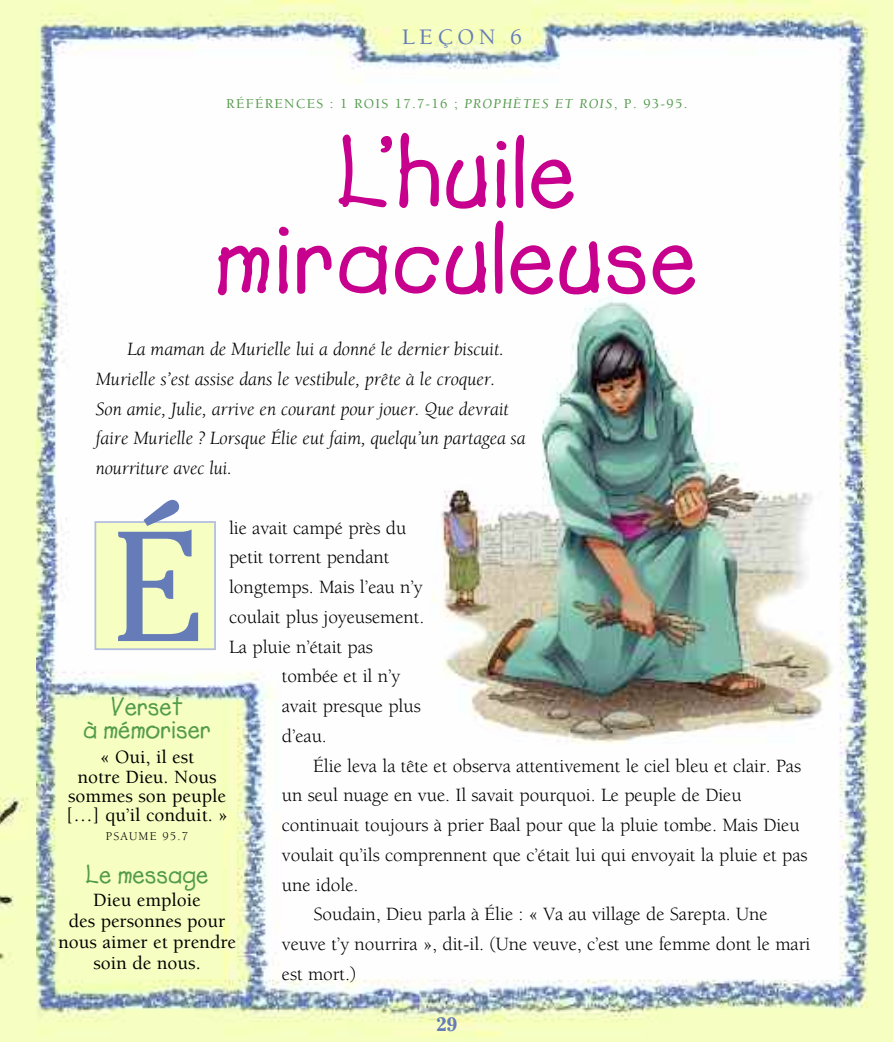
<style>
.page{position:relative;width:893px;height:1042px;background:#fff}
.page>*{position:absolute;margin:0;border:0;box-sizing:border-box;transform-origin:0 0}
.t1{font:155.4px "Cheltenham";color:#657cb8}
.t2{font:101.5px/85.8px "Lemonade ICG Bold";letter-spacing:.01em;color:#c7008d;text-align:center}
.t3{font:26.25px/22.8px "Lemonade ICG Bold";color:#549b4d;text-align:center}
.t4{font:500 22.75px "Berkeley";letter-spacing:.2em;color:#657cb8}
.t5{font:19.25px/29.8px "Berkeley";letter-spacing:-.005em;color:#000}
.t6{font:italic 19.25px/29.8px "Berkeley";letter-spacing:-.005em;color:#000}
.t7{font:500 19.25px/19.2px "Berkeley";color:#000;text-align:center}
.t8{font:700 19.25px "Cheltenham";color:#657cb8}
.t9{font:500 14px "Berkeley";letter-spacing:.095em;color:#549b4d}
.t10{font:12.25px "Berkeley";letter-spacing:.095em;color:#000}
.s1{font-weight:400;font-style:italic}
</style>
<div class="page">
<img style="left:35px;top:0;width:858px;height:1042px">
<div style="left:96px;top:523px;width:118px;height:125px;background:#f6ffc1"></div>
<div style="left:94px;top:521px;width:122px;height:129px;border:2px solid #b2bddc"></div>
<svg style="left:429px;top:282px;width:420px;height:496px"></svg>
<img style="left:430px;top:295px;width:408px;height:460px">
<div style="left:0;top:0;width:35px;height:1042px;background:#f6ffc1"></div>
<p class="t4" style="left:402px;top:28px;width:121px">LEÇON 6</p>
<p class="t9" style="left:226px;top:98px;width:463px">RÉFÉRENCES : 1 ROIS 17.7-16 ; <span class="s1">PROPHÈTES ET ROIS</span>, P. 93-95.</p>
<h2 class="t2" style="left:215px;top:128px;width:484px">L’huile miraculeuse</h2>
<p class="t6" style="left:96px;top:336px;width:431px;text-indent:31px">La maman de Murielle lui a donné le dernier biscuit.<br>Murielle s’est assise dans le vestibule, prête à le croquer.<br>Son amie, Julie, arrive en courant pour jouer. Que devrait faire Murielle ? Lorsque Élie eut faim, quelqu’un partagea sa nourriture avec lui.</p>
<h1 class="t1" style="left:113px;top:496px;width:92px">É</h1>
<p class="t5" style="left:229px;top:514px;width:197px">lie avait campé près du petit torrent pendant longtemps. Mais l’eau n’y coulait plus joyeusement.<br>La pluie n’était pas</p>
<p class="t5" style="left:282px;top:663px;width:141px">tombée et il n’y avait presque plus d’eau.</p>
<p class="t5" style="left:313px;top:752px;width:489px">Élie leva la tête et observa attentivement le ciel bleu et clair. Pas</p>
<p class="t5" style="left:282px;top:782px;width:461px">un seul nuage en vue. Il savait pourquoi. Le peuple de Dieu</p>
<p class="t5" style="left:282px;top:812px;width:519px">continuait toujours à prier Baal pour que la pluie tombe. Mais Dieu</p>
<p class="t5" style="left:282px;top:841px;width:527px">voulait qu’ils comprennent que c’était lui qui envoyait la pluie et pas</p>
<p class="t5" style="left:282px;top:871px;width:78px">une idole.</p>
<p class="t5" style="left:313px;top:901px;width:456px">Soudain, Dieu parla à Élie : « Va au village de Sarepta. Une</p>
<p class="t5" style="left:282px;top:931px;width:530px">veuve t’y nourrira », dit-il. (Une veuve, c’est une femme dont le mari</p>
<p class="t5" style="left:282px;top:960px;width:76px">est mort.)</p>
<h3 class="t3" style="left:83px;top:694px;width:129px">Verset<br>à mémoriser</h3>
<p class="t7" style="left:66px;top:749px;width:164px">« Oui, il est<br>notre Dieu. Nous sommes son peuple […] qu’il conduit. »</p>
<p class="t10" style="left:106px;top:832px;width:84px">PSAUME 95.7</p>
<h3 class="t3" style="left:86px;top:862px;width:124px">Le message</h3>
<p class="t7" style="left:58px;top:891px;width:179px;line-height:21px">Dieu emploie<br>des personnes pour nous aimer et prendre soin de nous.</p>
<p class="t8" style="left:436px;top:1018px;width:23px">29</p>
</div>
